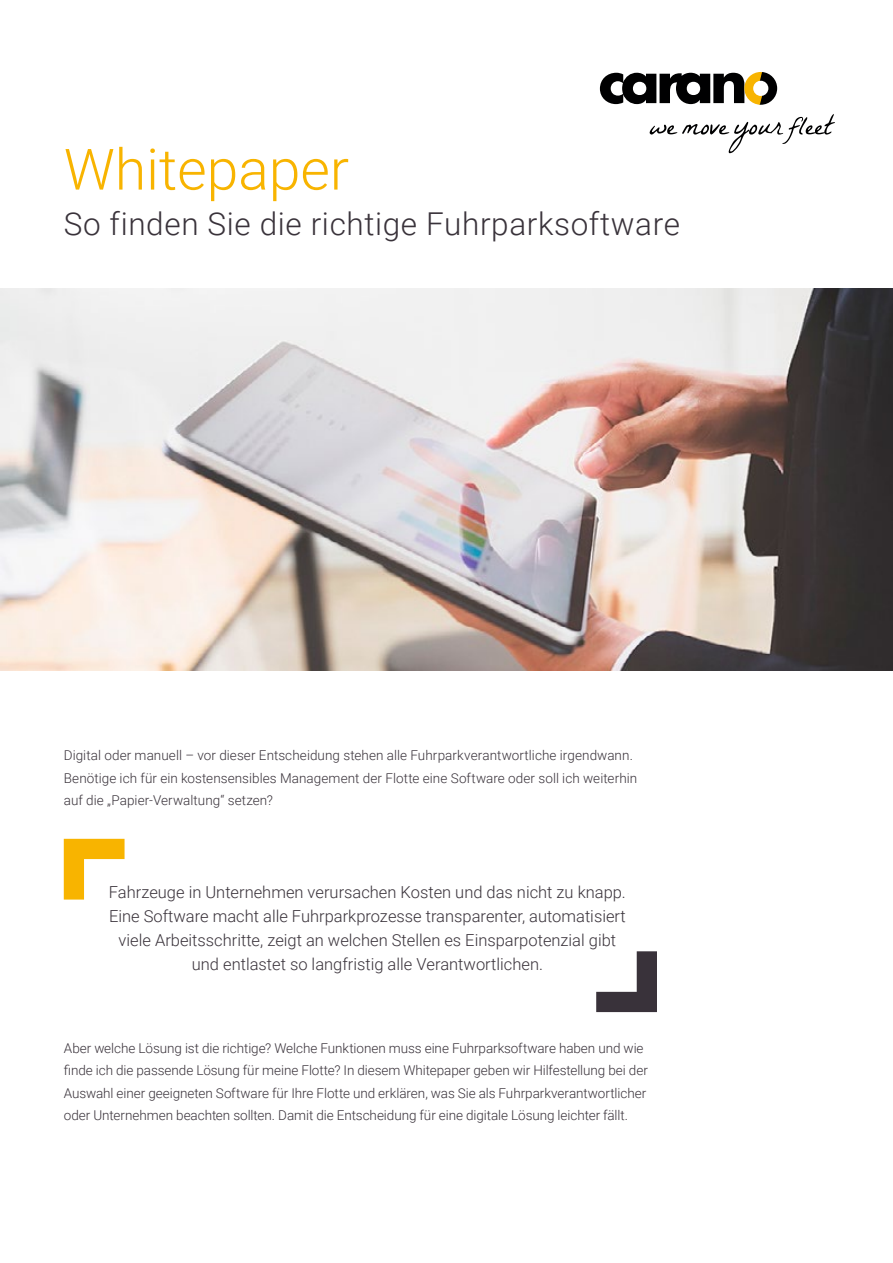
<style>
.page{position:relative;width:893px;height:1263px;background:#fff}
.page>*{position:absolute;margin:0;border:0;box-sizing:border-box;transform-origin:0 0}
.t1{font:300 57px "Roboto";color:#f8b400}
.t2{font:300 31.5px "Roboto";letter-spacing:.02em;color:#39323a}
.t3{font:300 16.5px/24px "Roboto";color:#39323a;text-align:center}
.t4{font:300 13.5px/22.5px "Roboto";color:#39323a}
</style>
<div class="page">
<svg style="left:650px;top:114px;width:185px;height:39px"></svg>
<svg style="left:600px;top:72px;width:177px;height:33px"></svg>
<img style="left:0;top:288px;width:893px;height:382px">
<svg style="left:596px;top:951px;width:61px;height:61px"></svg>
<svg style="left:64px;top:839px;width:61px;height:60px"></svg>
<h1 class="t1" style="left:64px;top:129px;width:287px">Whitepaper</h1>
<h2 class="t2" style="left:64px;top:201px;width:618px">So finden Sie die richtige Fuhrparksoftware</h2>
<p class="t4" style="left:64px;top:743px;width:575px">Digital oder manuell – vor dieser Entscheidung stehen alle Fuhrparkverantwortliche irgendwann.<br>Benötige ich für ein kostensensibles Management der Flotte eine Software oder soll ich weiterhin auf die „Papier-Verwaltung“ setzen?</p>
<p class="t3" style="left:109px;top:880px;width:518px">Fahrzeuge in Unternehmen verursachen Kosten und das nicht zu knapp.<br>Eine Software macht alle Fuhrparkprozesse transparenter, automatisiert viele Arbeitsschritte, zeigt an welchen Stellen es Einsparpotenzial gibt und entlastet so langfristig alle Verantwortlichen.</p>
<p class="t4" style="left:64px;top:1036px;width:586px">Aber welche Lösung ist die richtige? Welche Funktionen muss eine Fuhrparksoftware haben und wie finde ich die passende Lösung für meine Flotte? In diesem Whitepaper geben wir Hilfestellung bei der Auswahl einer geeigneten Software für Ihre Flotte und erklären, was Sie als Fuhrparkverantwortlicher oder Unternehmen beachten sollten. Damit die Entscheidung für eine digitale Lösung leichter fällt.</p>
</div>
